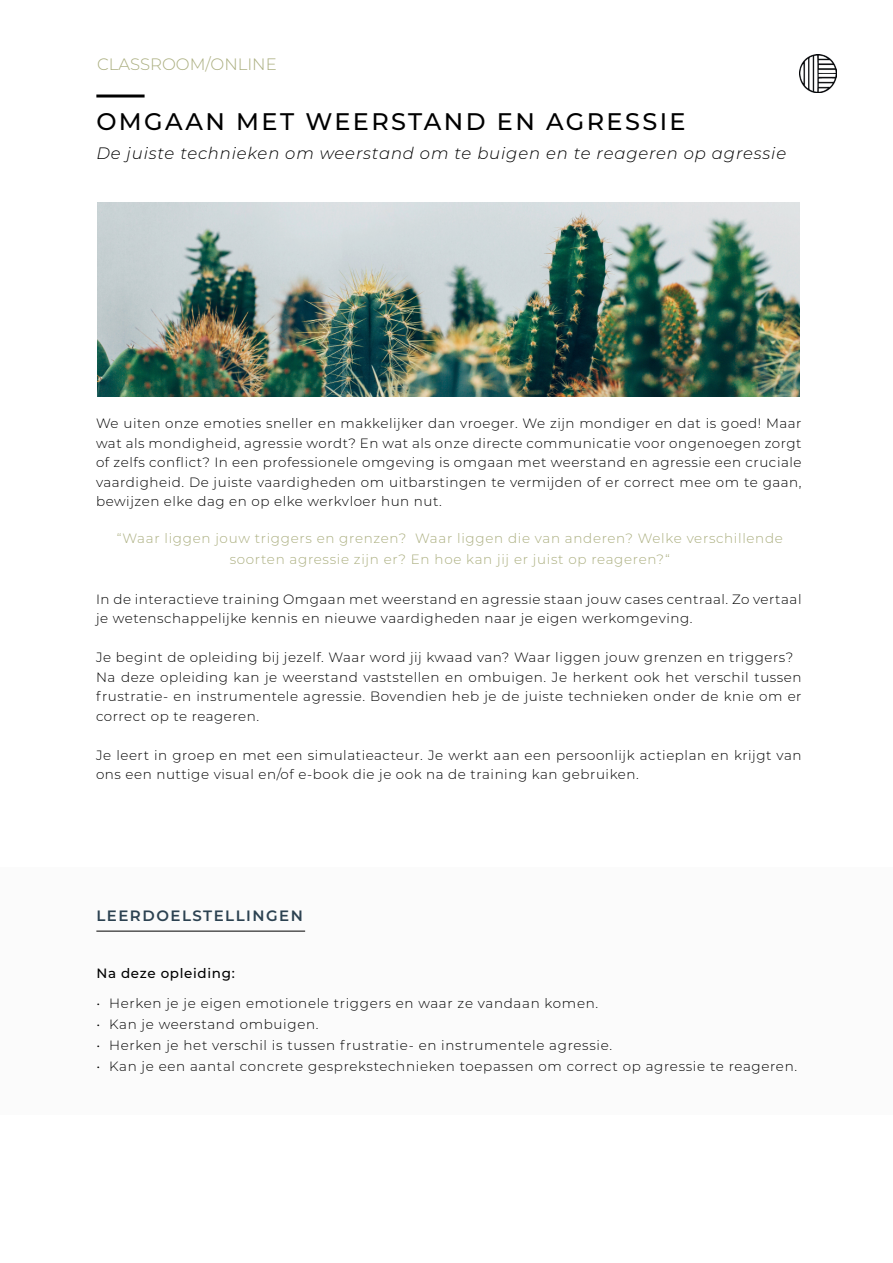
<style>
.page{position:relative;width:893px;height:1263px;background:#fff}
.page>*{position:absolute;margin:0;border:0;box-sizing:border-box;transform-origin:0 0}
.t1{font:500 24px "Montserrat";letter-spacing:.1em;color:#000}
.t2{font:italic 300 16.5px "Montserrat";letter-spacing:.05em;color:#000}
.t3{font:300 16.5px "Montserrat";color:#aaae7f}
.t4{font:600 15px "Montserrat";letter-spacing:.1em;color:#2c4251}
.t5{font:300 13.5px/19.5px "Montserrat";letter-spacing:.04em;color:#000}
.t6{font:300 13.5px/21px "Montserrat";letter-spacing:.05em;color:#aaae7f;text-align:center}
.t7{font:500 13.5px "Montserrat";letter-spacing:.05em;color:#000}
</style>
<div class="page">
<img style="left:799px;top:54px;width:38px;height:38px">
<div style="left:0;top:867px;width:893px;height:248px;background:#fbfbfb"></div>
<hr style="left:96px;top:95px;width:49px;height:3px;background:#000">
<hr style="left:96px;top:931px;width:209px;height:1px;background:#000">
<img style="left:98px;top:202px;width:701px;height:194px">
<p class="t3" style="left:97px;top:53px;width:181px">CLASSROOM/ONLINE</p>
<h1 class="t1" style="left:96px;top:105px;width:591px">OMGAAN MET WEERSTAND EN AGRESSIE</h1>
<p class="t2" style="left:96px;top:142px;width:691px">De juiste technieken om weerstand om te buigen en te reageren op agressie</p>
<p class="t5" style="left:96px;top:413px;width:707px;text-align:justify">We uiten onze emoties sneller en makkelijker dan vroeger. We zijn mondiger en dat is goed! Maar wat als mondigheid, agressie wordt? En wat als onze directe communicatie voor ongenoegen zorgt of zelfs conflict? In een professionele omgeving is omgaan met weerstand en agressie een cruciale vaardigheid. De juiste vaardigheden om uitbarstingen te vermijden of er correct mee om te gaan, bewijzen elke dag en op elke werkvloer hun nut.</p>
<p class="t6" style="left:117px;top:527px;width:668px">“Waar liggen jouw triggers en grenzen? Waar liggen die van anderen? Welke verschillende soorten agressie zijn er? En hoe kan jij er juist op reageren?“</p>
<p class="t5" style="left:96px;top:589px;width:707px">In de interactieve training Omgaan met weerstand en agressie staan jouw cases centraal. Zo vertaal je wetenschappelijke kennis en nieuwe vaardigheden naar je eigen werkomgeving.</p>
<p class="t5" style="left:96px;top:647px;width:707px">Je begint de opleiding bij jezelf. Waar word jij kwaad van? Waar liggen jouw grenzen en triggers?<br>Na deze opleiding kan je weerstand vaststellen en ombuigen. Je herkent ook het verschil tussen frustratie- en instrumentele agressie. Bovendien heb je de juiste technieken onder de knie om er correct op te reageren.</p>
<p class="t5" style="left:96px;top:745px;width:707px">Je leert in groep en met een simulatieacteur. Je werkt aan een persoonlijk actieplan en krijgt van ons een nuttige visual en/of e-book die je ook na de training kan gebruiken.</p>
<p class="t4" style="left:96px;top:905px;width:208px">LEERDOELSTELLINGEN</p>
<p class="t7" style="left:96px;top:963px;width:140px">Na deze opleiding:</p>
<p class="t5" style="left:96px;top:992px;width:503px">• Herken je je eigen emotionele triggers en waar ze vandaan komen.</p>
<p class="t5" style="left:96px;top:1013px;width:224px">• Kan je weerstand ombuigen.</p>
<p class="t5" style="left:96px;top:1034px;width:517px">• Herken je het verschil is tussen frustratie- en instrumentele agressie.</p>
<p class="t5" style="left:96px;top:1055px;width:702px">• Kan je een aantal concrete gesprekstechnieken toepassen om correct op agressie te reageren.</p>
</div>
